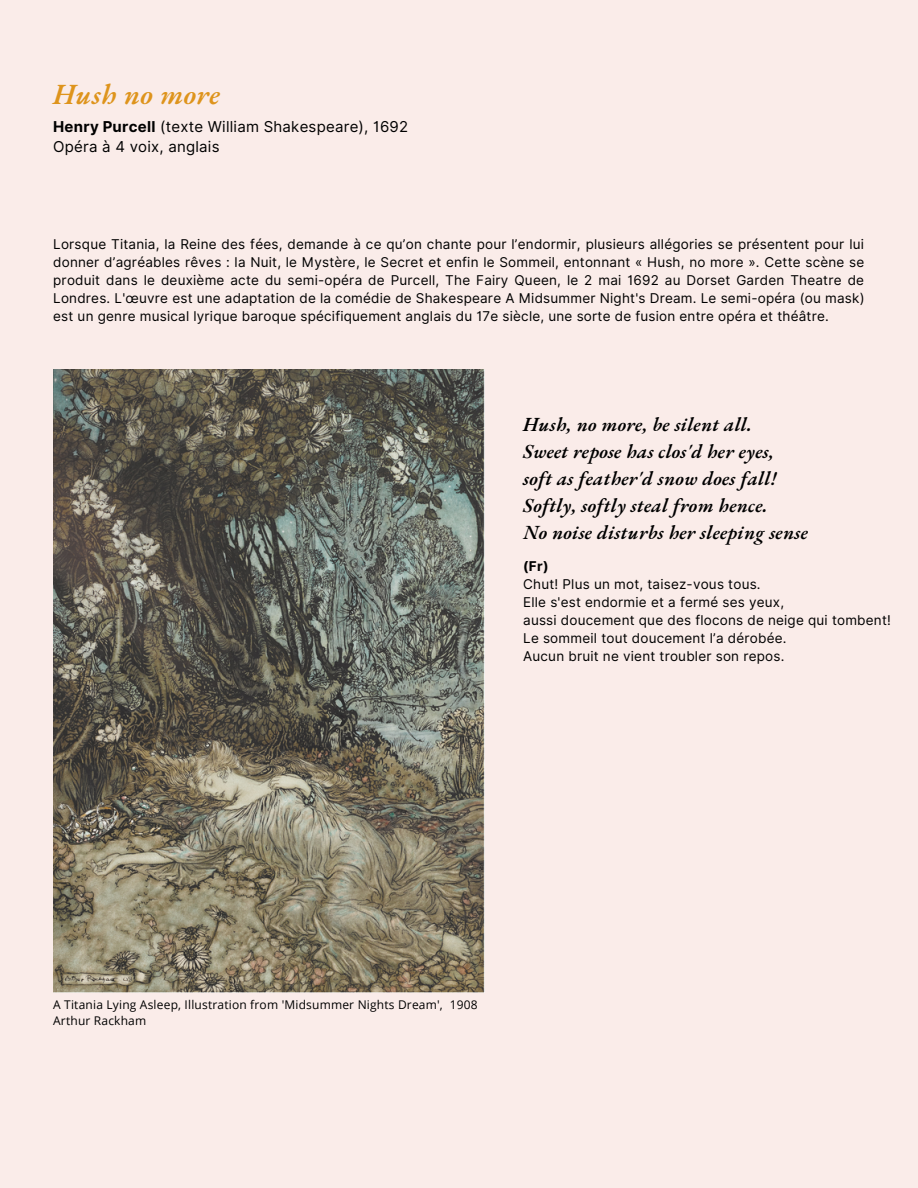
<style>
.page{position:relative;width:918px;height:1188px;background:#faece9}
.page>*{position:absolute;margin:0;border:0;box-sizing:border-box;transform-origin:0 0}
.t1{font:italic 600 28.5px "EB Garamond";letter-spacing:.015em;color:#de941c}
.t2{font:italic 600 19.5px "EB Garamond";letter-spacing:.015em;color:#000}
.t3{font:15px "Inter";letter-spacing:.015em;color:#000}
.t4{font:13.5px/18px "Inter";letter-spacing:.015em;color:#000;text-align:justify}
.t5{font:700 13.5px "Inter";color:#000}
.t6{font:12px "Open Sans";letter-spacing:.015em;color:#000}
.s1{font-weight:700}
</style>
<div class="page">
<img style="left:53px;top:369px;width:431px;height:624px">
<p class="t1" style="left:53px;top:76px;width:168px">Hush no more</p>
<p class="t3" style="left:53px;top:117px;width:357px"><span class="s1">Henry Purcell</span> (texte William Shakespeare), 1692</p>
<p class="t3" style="left:53px;top:138px;width:168px">Opéra à 4 voix, anglais</p>
<p class="t4" style="left:53px;top:235px;width:813px">Lorsque Titania, la Reine des fées, demande à ce qu’on chante pour l’endormir, plusieurs allégories se présentent pour lui donner d’agréables rêves : la Nuit, le Mystère, le Secret et enfin le Sommeil, entonnant « Hush, no more ». Cette scène se produit dans le deuxième acte du semi-opéra de Purcell, The Fairy Queen, le 2 mai 1692 au Dorset Garden Theatre de Londres. L'œuvre est une adaptation de la comédie de Shakespeare A Midsummer Night's Dream. Le semi-opéra (ou mask) est un genre musical lyrique baroque spécifiquement anglais du 17e siècle, une sorte de fusion entre opéra et théâtre.</p>
<p class="t2" style="left:523px;top:412px;width:230px">Hush, no more, be silent all.</p>
<p class="t2" style="left:523px;top:439px;width:252px">Sweet repose has clos'd her eyes,</p>
<p class="t2" style="left:523px;top:466px;width:255px">soft as feather'd snow does fall!</p>
<p class="t2" style="left:523px;top:493px;width:246px">Softly, softly steal from hence.</p>
<p class="t2" style="left:523px;top:520px;width:286px">No noise disturbs her sleeping sense</p>
<p class="t5" style="left:523px;top:558px;width:27px">(Fr)</p>
<p class="t4" style="left:523px;top:575px;width:239px">Chut! Plus un mot, taisez-vous tous.</p>
<p class="t4" style="left:523px;top:593px;width:263px">Elle s'est endormie et a fermé ses yeux,</p>
<p class="t4" style="left:523px;top:611px;width:369px">aussi doucement que des flocons de neige qui tombent!</p>
<p class="t4" style="left:523px;top:629px;width:265px">Le sommeil tout doucement l’a dérobée.</p>
<p class="t4" style="left:523px;top:647px;width:263px">Aucun bruit ne vient troubler son repos.</p>
<p class="t6" style="left:53px;top:996px;width:426px">A Titania Lying Asleep, Illustration from 'Midsummer Nights Dream', 1908</p>
<p class="t6" style="left:53px;top:1012px;width:95px">Arthur Rackham</p>
</div>
